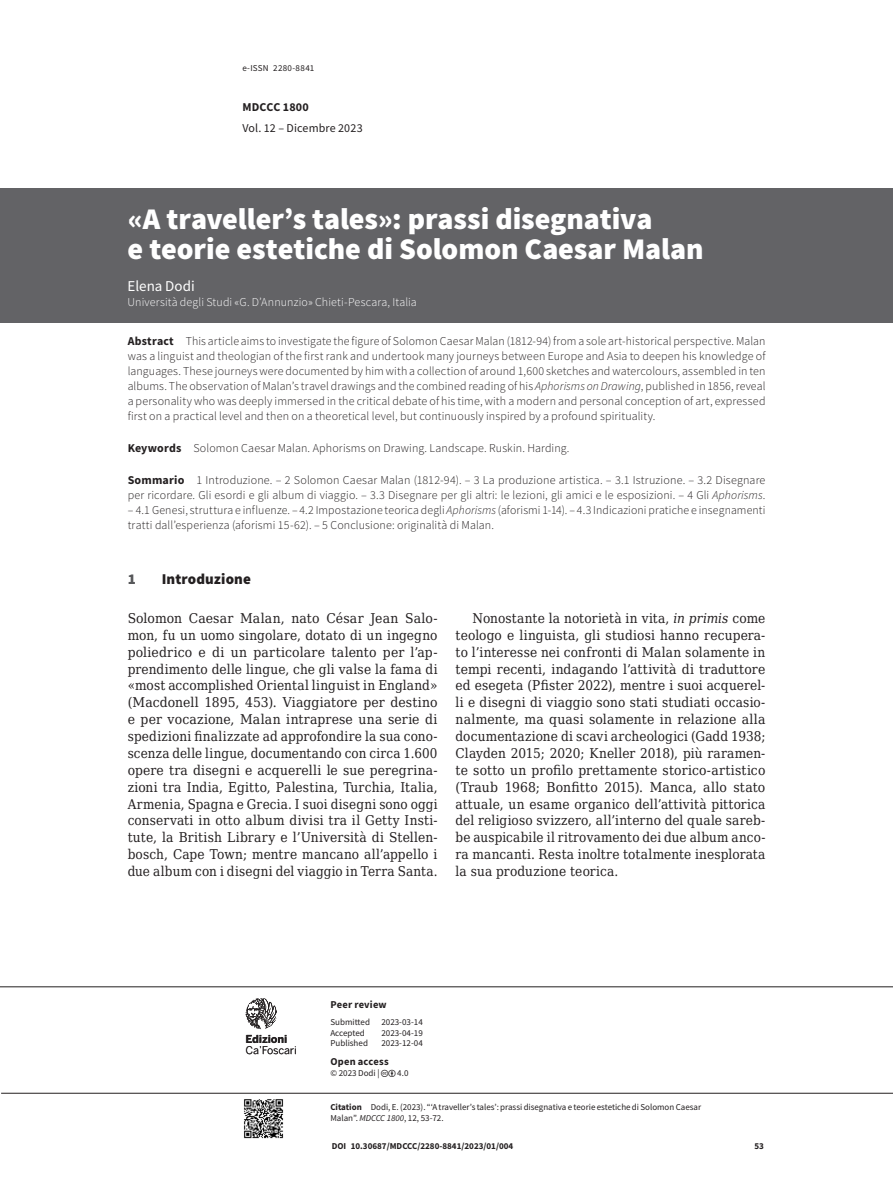
<style>
.page{position:relative;width:893px;height:1191px;background:#fff}
.page>*{position:absolute;margin:0;border:0;box-sizing:border-box;transform-origin:0 0}
.t1{font:900 30px/30px "Source Sans Pro";color:#fff}
.t2{font:900 15px "Source Sans Pro";letter-spacing:.01em;color:#231f20}
.t3{font:15px "Source Sans Pro";letter-spacing:-.005em;color:#fff}
.t4{font:900 15px "Source Sans Pro";color:#57585a}
.t5{font:13.5px/16.8px "DejaVu Serif Condensed";letter-spacing:.01em;color:#231f20;text-align:justify}
.t6{font:300 12px/15px "Source Sans Pro";letter-spacing:.01em;color:#231f20}
.t7{font:300 12px "Source Sans Pro";letter-spacing:.01em;color:#fff}
.t8{font:12px "Source Sans Pro";letter-spacing:.01em;color:#231f20}
.t9{font:700 12px "Source Sans Pro";letter-spacing:.015em;color:#231f20}
.t10{font:10.65px "Benton Sans";letter-spacing:-.01em;color:#231f20}
.t11{font:700 10.65px "Benton Sans";color:#231f20}
.t12{font:700 10.5px "Source Sans Pro";letter-spacing:.02em;color:#231f20}
.t13{font:9px/11.2px "Source Sans Pro";color:#231f20}
.t14{font:700 9px "Source Sans Pro";color:#231f20}
.t15{font:9px "Source Sans Pro";letter-spacing:.03em;color:#231f20}
.s1{font-weight:700}
.s2{font-style:italic}
</style>
<div class="page">
<hr style="left:1px;top:1093px;width:892px;height:1px;background:#231f20">
<hr style="left:0;top:986px;width:893px;height:1px;background:#231f20">
<img style="left:244px;top:1099px;width:40px;height:40px">
<svg style="left:246px;top:998px;width:50px;height:56px"></svg>
<div style="left:0;top:188px;width:893px;height:134px;background:#636366"></div>
<p class="t15" style="left:242px;top:62px;width:73px">e-ISSN 2280-8841</p>
<p class="t9" style="left:242px;top:99px;width:68px">MDCCC 1800</p>
<p class="t8" style="left:242px;top:121px;width:122px">Vol. 12 – Dicembre 2023</p>
<h1 class="t1" style="left:128px;top:203px;width:577px">«A traveller’s tales»: prassi disegnativa<br>e teorie estetiche di Solomon Caesar Malan</h1>
<p class="t3" style="left:128px;top:276px;width:69px">Elena Dodi</p>
<p class="t7" style="left:128px;top:294px;width:291px">Università degli Studi «G. D’Annunzio» Chieti-Pescara, Italia</p>
<p class="t6" style="left:128px;top:333px;width:639px;text-align:justify"><span class="s1">Abstract</span> This article aims to investigate the figure of Solomon Caesar Malan (1812‑94) from a sole art-historical perspective. Malan was a linguist and theologian of the first rank and undertook many journeys between Europe and Asia to deepen his knowledge of languages. These journeys were documented by him with a collection of around 1,600 sketches and watercolours, assembled in ten albums. The observation of Malan’s travel drawings and the combined reading of his <span class="s2">Aphorisms on Drawing</span>, published in 1856, reveal a personality who was deeply immersed in the critical debate of his time, with a modern and personal conception of art, expressed first on a practical level and then on a theoretical level, but continuously inspired by a profound spirituality.</p>
<p class="t6" style="left:128px;top:440px;width:443px"><span class="s1">Keywords</span> Solomon Caesar Malan. Aphorisms on Drawing. Landscape. Ruskin. Harding.</p>
<p class="t6" style="left:128px;top:472px;width:639px"><span class="s1">Sommario</span> 1 Introduzione. – 2 Solomon Caesar Malan (1812‑94). – 3 La produzione artistica. – 3.1 Istruzione. – 3.2 Disegnare per ricordare. Gli esordi e gli album di viaggio. – 3.3 Disegnare per gli altri: le lezioni, gli amici e le esposizioni. – 4 Gli <span class="s2">Aphorisms</span>.</p>
<p class="t6" style="left:128px;top:502px;width:639px">– 4.1 Genesi, struttura e influenze. – 4.2 Impostazione teorica degli <span class="s2">Aphorisms</span>(aforismi 1‑14). – 4.3 Indicazioni pratiche e insegnamenti tratti dall’esperienza (aforismi 15‑62). – 5 Conclusione: originalità di Malan.</p>
<p class="t4" style="left:128px;top:568px;width:10px">1</p>
<p class="t2" style="left:162px;top:568px;width:91px">Introduzione</p>
<p class="t5" style="left:128px;top:609px;width:311px">Solomon Caesar Malan, nato César Jean Salo&shy;mon, fu un uomo singolare, dotato di un ingegno poliedrico e di un particolare talento per l’ap&shy;prendimento delle lingue, che gli valse la fama di «most accomplished Oriental linguist in England» (Macdonell 1895, 453). Viaggiatore per destino e per vocazione, Malan intraprese una serie di spedizioni finalizzate ad approfondire la sua cono&shy;scenza delle lingue, documentando con circa 1.600 opere tra disegni e acquerelli le sue peregrina&shy;zioni tra India, Egitto, Palestina, Turchia, Italia, Armenia, Spagna e Grecia. I suoi disegni sono oggi conservati in otto album divisi tra il Getty Insti&shy;tute, la British Library e l’Università di Stellen&shy;bosch, Cape Town; mentre mancano all’appello i due album con i disegni del viaggio in Terra Santa.</p>
<p class="t5" style="left:456px;top:609px;width:311px;text-indent:17px">Nonostante la notorietà in vita, <span class="s2">in primis</span> come teologo e linguista, gli studiosi hanno recupera&shy;to l’interesse nei confronti di Malan solamente in tempi recenti, indagando l’attività di traduttore ed esegeta (Pfister 2022), mentre i suoi acquerel&shy;li e disegni di viaggio sono stati studiati occasio&shy;nalmente, ma quasi solamente in relazione alla documentazione di scavi archeologici (Gadd 1938; Clayden 2015; 2020; Kneller 2018), più raramen&shy;te sotto un profilo prettamente storico-artistico (Traub 1968; Bonfitto 2015). Manca, allo stato attuale, un esame organico dell’attività pittorica del religioso svizzero, all’interno del quale sareb&shy;be auspicabile il ritrovamento dei due album anco&shy;ra mancanti. Resta inoltre totalmente inesplorata la sua produzione teorica.</p>
<p class="t11" style="left:246px;top:1032px;width:43px">Edizioni</p>
<p class="t10" style="left:246px;top:1044px;width:53px">Ca’Foscari</p>
<p class="t12" style="left:330px;top:997px;width:58px">Peer review</p>
<p class="t13" style="left:330px;top:1016px;width:41px">Submitted</p>
<p class="t13" style="left:381px;top:1016px;width:43px">2023-03-14</p>
<p class="t13" style="left:330px;top:1027px;width:36px">Accepted</p>
<p class="t13" style="left:381px;top:1027px;width:43px">2023-04-19</p>
<p class="t13" style="left:330px;top:1037px;width:39px">Published</p>
<p class="t13" style="left:381px;top:1037px;width:43px">2023-12-04</p>
<p class="t12" style="left:330px;top:1054px;width:60px">Open access</p>
<p class="t13" style="left:330px;top:1067px;width:51px">© 2023 Dodi |</p>
<p class="t13" style="left:397px;top:1067px;width:13px">4.0</p>
<p class="t13" style="left:330px;top:1101px;width:372px"><span class="s1">Citation</span> Dodi, E. (2023). “‘A traveller’s tales’: prassi disegnativa e teorie estetiche di Solomon Caesar<br>Malan”. <span class="s2">MDCCC 1800</span>, 12, 53-72.</p>
<p class="t14" style="left:332px;top:1139px;width:183px">DOI 10.30687/MDCCC/2280-8841/2023/01/004</p>
<p class="t14" style="left:754px;top:1139px;width:11px">53</p>
</div>
